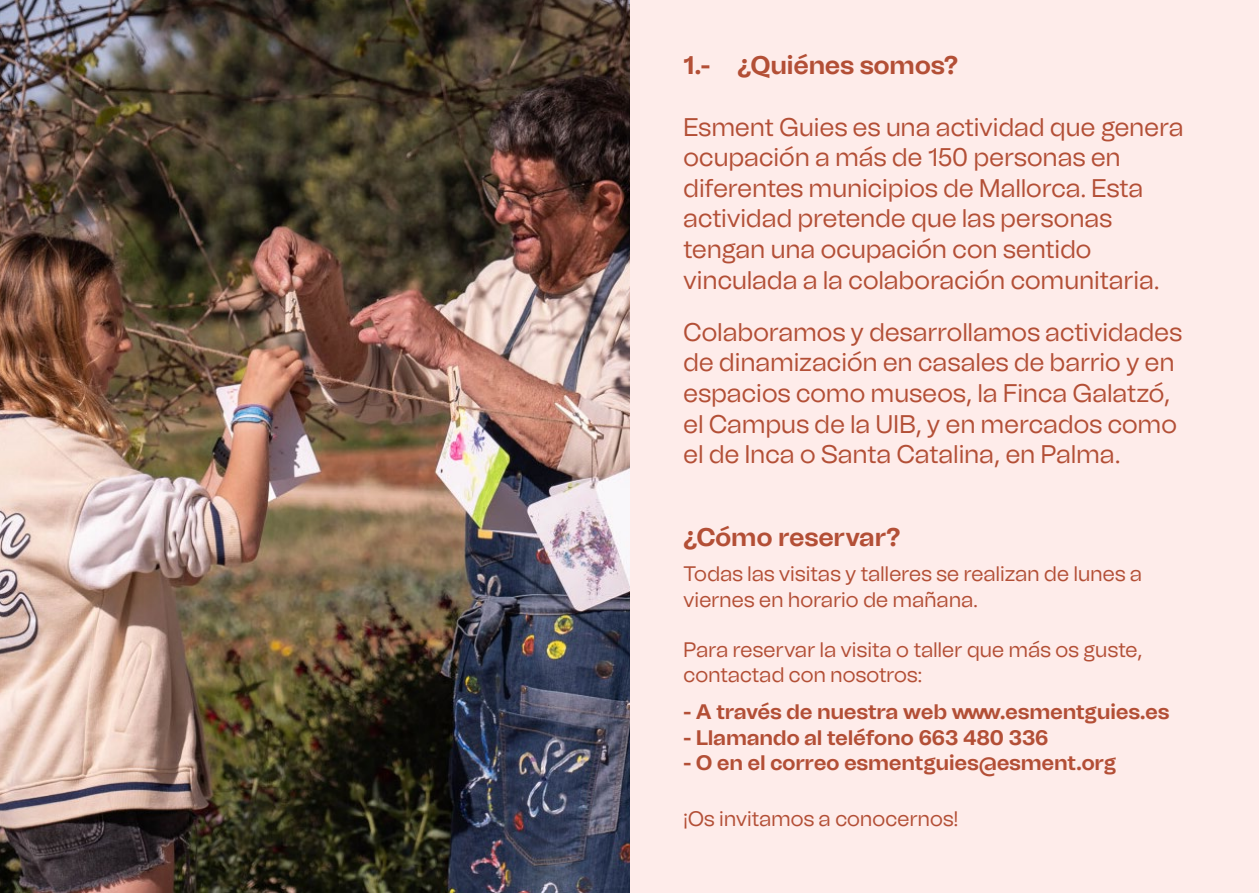
<style>
.page{position:relative;width:1259px;height:893px;background:#feecea}
.page>*{position:absolute;margin:0;border:0;box-sizing:border-box;transform-origin:0 0}
.t1{font:25.5px/30.6px "Tomato Grotesk";letter-spacing:.01em;color:#b34f36}
.t2{font:700 25.5px "Tomato Grotesk";letter-spacing:.01em;color:#b34f36}
.t3{font:21px/25.2px "Tomato Grotesk";letter-spacing:.01em;color:#b34f36}
.t4{font:700 21px "Tomato Grotesk";letter-spacing:.01em;color:#b34f36}
</style>
<div class="page">
<img style="left:0;top:0;width:629px;height:893px">
<p class="t2" style="left:683px;top:49px;width:276px">1.- ¿Quiénes somos?</p>
<p class="t1" style="left:683px;top:112px;width:501px">Esment Guies es una actividad que genera ocupación a más de 150 personas en diferentes municipios de Mallorca. Esta actividad pretende que las personas tengan una ocupación con sentido vinculada a la colaboración comunitaria.</p>
<p class="t1" style="left:683px;top:317px;width:500px">Colaboramos y desarrollamos actividades de dinamización en casales de barrio y en espacios como museos, la Finca Galatzó, el Campus de la UIB, y en mercados como el de Inca o Santa Catalina, en Palma.</p>
<p class="t2" style="left:683px;top:521px;width:218px">¿Cómo reservar?</p>
<p class="t3" style="left:683px;top:562px;width:460px">Todas las visitas y talleres se realizan de lunes a viernes en horario de mañana.</p>
<p class="t3" style="left:683px;top:637px;width:460px">Para reservar la visita o taller que más os guste, contactad con nosotros:</p>
<p class="t4" style="left:683px;top:699px;width:487px">- A través de nuestra web www.esmentguies.es</p>
<p class="t4" style="left:683px;top:724px;width:366px">- Llamando al teléfono 663 480 336</p>
<p class="t4" style="left:683px;top:749px;width:434px">- O en el correo esmentguies@esment.org</p>
<p class="t3" style="left:683px;top:806px;width:276px">¡Os invitamos a conocernos!</p>
</div>
